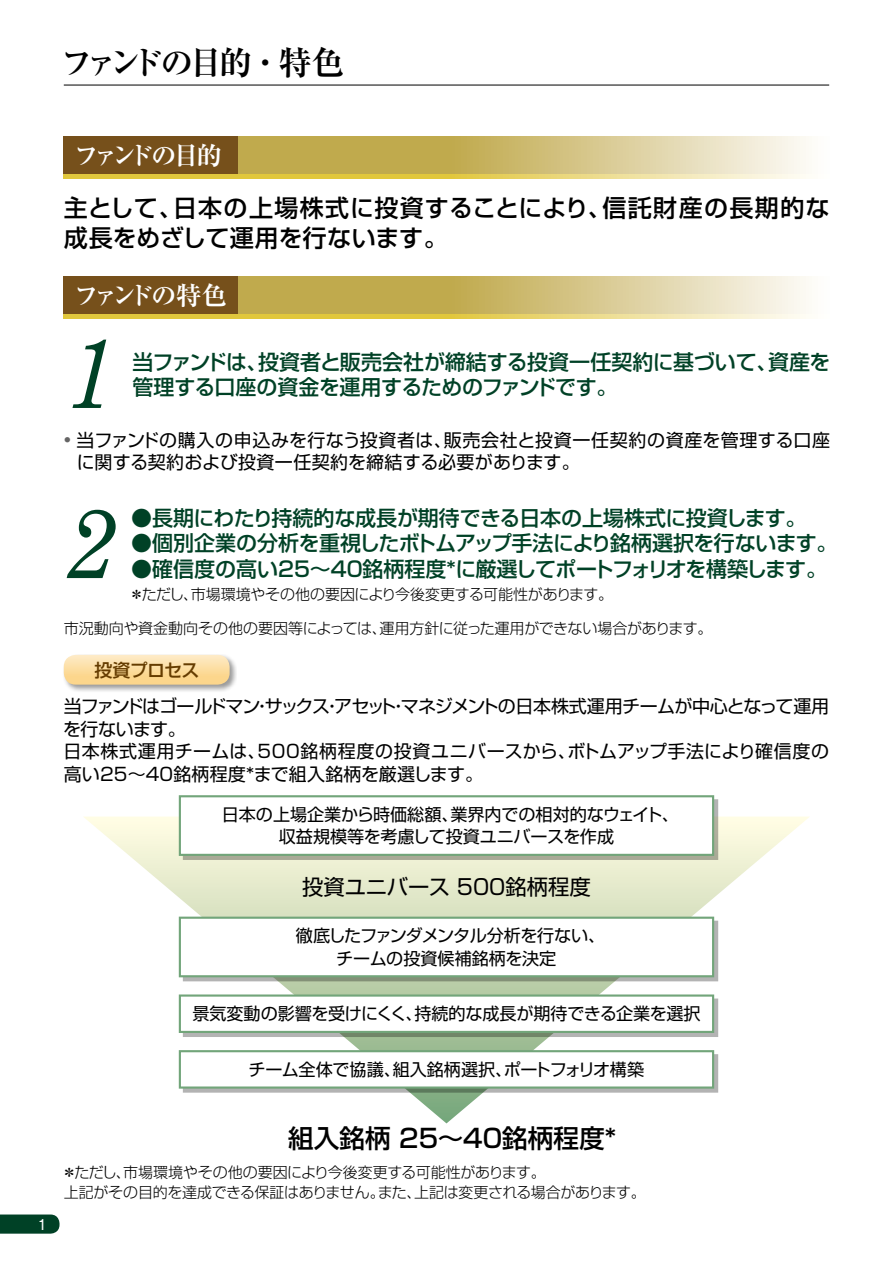
<style>
.page{position:relative;width:893px;height:1263px;background:#fff}
.page>*{position:absolute;margin:0;border:0;box-sizing:border-box;transform-origin:0 0}
.t1{font:italic 99px "Century Schoolbook";color:#004126;scale:.91 1}
.t2{font:700 33px "Ryumin Pr 5";letter-spacing:-.12em;color:#000}
.t3{font:500 25.65px "Shin Go Pr 5";color:#000}
.t4{font:700 25.5px "Ryumin Pr 5";letter-spacing:-.19em;color:#fff}
.t5{font:500 24px/30px "Shin Go Pr 5";letter-spacing:.02em;color:#000}
.t6{font:21.3px "Shin Go Pr 5";color:#000}
.t7{font:500 21px "Shin Go Pr 5";letter-spacing:-.02em;color:#004126}
.t8{font:18px/22.5px "Shin Go Pr 5";color:#000}
.t9{font:500 18px "Shin Go Pr 5";letter-spacing:-.045em;color:#653c00}
.t10{font:17.1px/22.2px "Shin Go Pr 5";letter-spacing:-.01em;color:#000;text-align:center}
.t11{font:17.1px/22.2px "Shin Go Pr 5";letter-spacing:-.03em;color:#000;text-align:center}
.t12{font:300 15px/19.5px "Shin Go Pr 5";letter-spacing:-.02em;color:#000}
.t13{font:500 15px "Gothic BBB Pro";color:#fff}
.t14{font:6px "Shin Go Pr 5";color:#656464}
</style>
<div class="page">
<svg style="left:0;top:1214px;width:60px;height:19px"></svg>
<hr style="left:64px;top:85px;width:765px;height:1px;background:#000">
<svg style="left:238px;top:136px;width:571px;height:39px;background:#d3c280"></svg>
<div style="left:64px;top:136px;width:174px;height:39px;background:#76501b"></div>
<svg style="left:64px;top:175px;width:742px;height:4px;background:#e7d36a"></svg>
<svg style="left:238px;top:276px;width:571px;height:39px;background:#d3c280"></svg>
<div style="left:64px;top:276px;width:174px;height:39px;background:#76501b"></div>
<svg style="left:64px;top:315px;width:742px;height:4px;background:#e7d36a"></svg>
<svg style="left:84px;top:816px;width:725px;height:307px"></svg>
<div style="left:180px;top:918px;width:533px;height:58px;background:#fff"></div>
<div style="left:179px;top:917px;width:535px;height:60px;border:2px solid #72a57a"></div>
<div style="left:180px;top:796px;width:533px;height:59px;background:#fff"></div>
<div style="left:179px;top:795px;width:535px;height:61px;border:2px solid #72a57a"></div>
<svg style="left:186px;top:1057px;width:529px;height:33px"></svg>
<div style="left:180px;top:1051px;width:533px;height:36px;background:#fff"></div>
<div style="left:179px;top:1050px;width:535px;height:38px;border:2px solid #72a57a"></div>
<svg style="left:186px;top:1001px;width:529px;height:33px"></svg>
<div style="left:180px;top:995px;width:533px;height:37px;background:#fff"></div>
<div style="left:179px;top:994px;width:535px;height:39px;border:2px solid #72a57a"></div>
<div style="left:62px;top:654px;width:175px;height:38px;background:#000;opacity:.4"></div>
<svg style="left:64px;top:655px;width:166px;height:30px;background:#fadca3"></svg>
<h2 class="t2" style="left:60px;top:36px;width:286px">ファンドの目的・特色</h2>
<p class="t13" style="left:38px;top:1212px;width:11px">1</p>
<h3 class="t4" style="left:74px;top:135px;width:150px">ファンドの目的</h3>
<h3 class="t5" style="left:64px;top:190px;width:767px">主として、日本の上場株式に投資することにより、信託財産の長期的な成長をめざして運用を行ないます。</h3>
<h3 class="t4" style="left:74px;top:275px;width:155px">ファンドの特色</h3>
<h1 class="t1" style="left:64px;top:312px;width:56px">1</h1>
<p class="t7" style="left:133px;top:344px;width:700px">当ファンドは、投資者と販売会社が締結する投資一任契約に基づいて、資産を</p>
<p class="t7" style="left:133px;top:370px;width:486px">管理する口座の資金を運用するためのファンドです。</p>
<p class="t14" style="left:65px;top:435px;width:7px">●</p>
<p class="t8" style="left:77px;top:427px;width:755px">当ファンドの購入の申込みを行なう投資者は、販売会社と投資一任契約の資産を管理する口座に関する契約および投資一任契約を締結する必要があります。</p>
<h1 class="t1" style="left:63px;top:482px;width:56px">2</h1>
<p class="t7" style="left:131px;top:500px;width:677px">●長期にわたり持続的な成長が期待できる日本の上場株式に投資します。</p>
<p class="t7" style="left:131px;top:526px;width:708px">●個別企業の分析を重視したボトムアップ手法により銘柄選択を行ないます。</p>
<p class="t7" style="left:131px;top:551px;width:697px">●確信度の高い25〜40銘柄程度*に厳選してポートフォリオを構築します。</p>
<p class="t12" style="left:129px;top:583px;width:486px">＊ただし、市場環境やその他の要因により今後変更する可能性があります。</p>
<p class="t12" style="left:64px;top:617px;width:650px">市況動向や資金動向その他の要因等によっては、運用方針に従った運用ができない場合があります。</p>
<p class="t9" style="left:95px;top:655px;width:106px">投資プロセス</p>
<p class="t8" style="left:63px;top:693px;width:767px">当ファンドはゴールドマン・サックス・アセット・マネジメントの日本株式運用チームが中心となって運用を行ないます。<br>日本株式運用チームは、500銘柄程度の投資ユニバースから、ボトムアップ手法により確信度の高い25〜40銘柄程度*まで組入銘柄を厳選します。</p>
<p class="t10" style="left:222px;top:802px;width:459px">日本の上場企業から時価総額、業界内での相対的なウェイト、収益規模等を考慮して投資ユニバースを作成</p>
<p class="t6" style="left:302px;top:869px;width:290px">投資ユニバース 500銘柄程度</p>
<p class="t11" style="left:296px;top:923px;width:311px">徹底したファンダメンタル分析を行ない、チームの投資候補銘柄を決定</p>
<p class="t10" style="left:192px;top:1001px;width:510px">景気変動の影響を受けにくく、持続的な成長が期待できる企業を選択</p>
<p class="t10" style="left:249px;top:1057px;width:397px">チーム全体で協議、組入銘柄選択、ポートフォリオ構築</p>
<h3 class="t3" style="left:288px;top:1117px;width:330px">組入銘柄 25～40銘柄程度*</h3>
<p class="t12" style="left:62px;top:1161px;width:586px">＊ただし、市場環境やその他の要因により今後変更する可能性があります。<br>上記がその目的を達成できる保証はありません。また、上記は変更される場合があります。</p>
</div>
